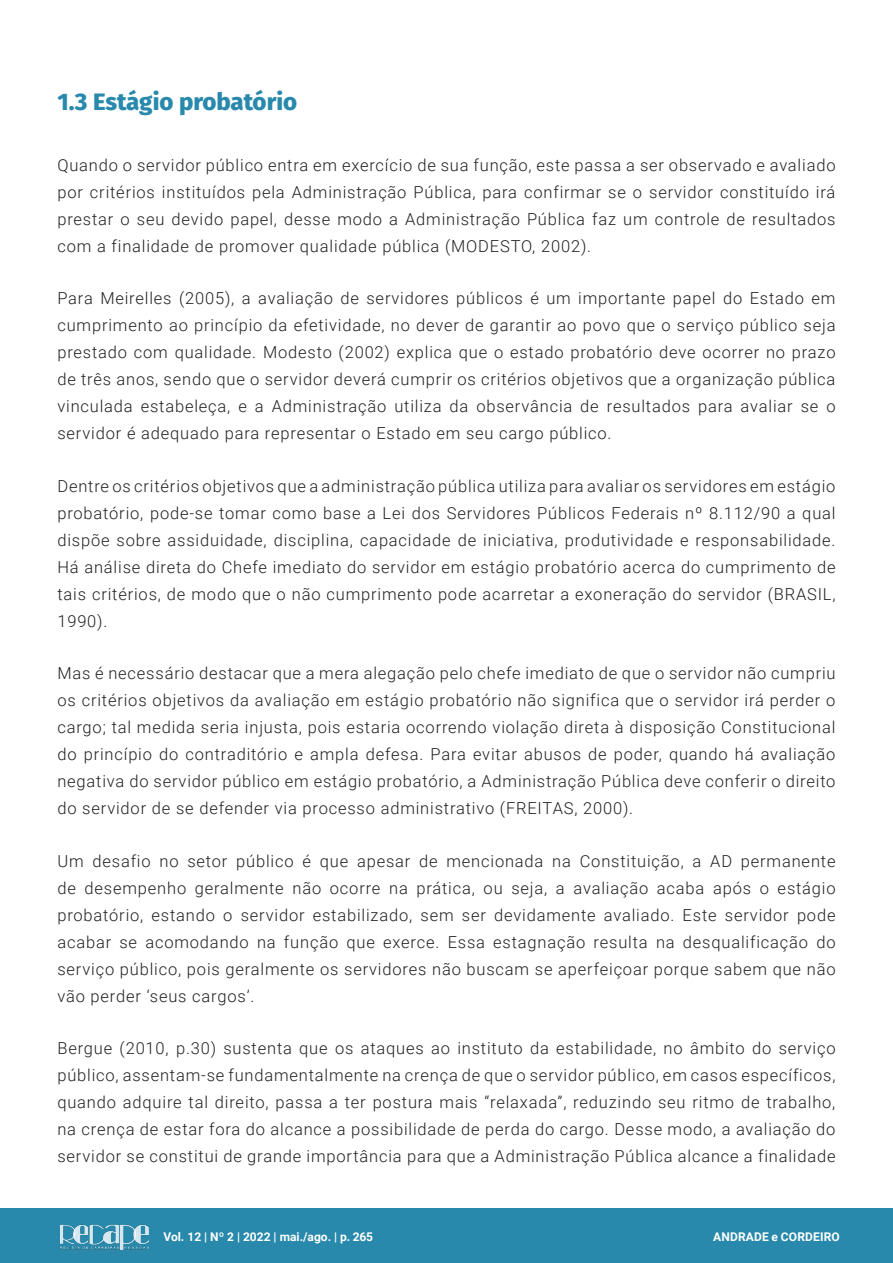
<style>
.page{position:relative;width:893px;height:1263px;background:#fff}
.page>*{position:absolute;margin:0;border:0;box-sizing:border-box;transform-origin:0 0}
.t1{font:800 24px "Fira Sans";color:#2889ac}
.t2{font:300 16.5px/27px "Roboto";letter-spacing:.05em;color:#231f20;text-align:justify}
.t3{font:700 12px "Roboto";letter-spacing:.005em;color:#fff}
</style>
<div class="page">
<div style="left:0;top:1209px;width:893px;height:54px;background:#2889ac"></div>
<img style="left:59px;top:1224px;width:90px;height:27px">
<h1 class="t1" style="left:57px;top:80px;width:241px">1.3 Estágio probatório</h1>
<p class="t2" style="left:57px;top:151px;width:780px">Quando o servidor público entra em exercício de sua função, este passa a ser observado e avaliado por critérios instituídos pela Administração Pública, para confirmar se o servidor constituído irá prestar o seu devido papel, desse modo a Administração Pública faz um controle de resultados com a finalidade de promover qualidade pública (MODESTO, 2002).</p>
<p class="t2" style="left:57px;top:284px;width:780px">Para Meirelles (2005), a avaliação de servidores públicos é um importante papel do Estado em cumprimento ao princípio da efetividade, no dever de garantir ao povo que o serviço público seja prestado com qualidade. Modesto (2002) explica que o estado probatório deve ocorrer no prazo de três anos, sendo que o servidor deverá cumprir os critérios objetivos que a organização pública vinculada estabeleça, e a Administração utiliza da observância de resultados para avaliar se o servidor é adequado para representar o Estado em seu cargo público.</p>
<p class="t2" style="left:57px;top:472px;width:780px">Dentre os critérios objetivos que a administração pública utiliza para avaliar os servidores em estágio probatório, pode-se tomar como base a Lei dos Servidores Públicos Federais nº 8.112/90 a qual dispõe sobre assiduidade, disciplina, capacidade de iniciativa, produtividade e responsabilidade.<br>Há análise direta do Chefe imediato do servidor em estágio probatório acerca do cumprimento de tais critérios, de modo que o não cumprimento pode acarretar a exoneração do servidor (BRASIL, 1990).</p>
<p class="t2" style="left:57px;top:659px;width:780px">Mas é necessário destacar que a mera alegação pelo chefe imediato de que o servidor não cumpriu os critérios objetivos da avaliação em estágio probatório não significa que o servidor irá perder o cargo; tal medida seria injusta, pois estaria ocorrendo violação direta à disposição Constitucional do princípio do contraditório e ampla defesa. Para evitar abusos de poder, quando há avaliação negativa do servidor público em estágio probatório, a Administração Pública deve conferir o direito do servidor de se defender via processo administrativo (FREITAS, 2000).</p>
<p class="t2" style="left:57px;top:847px;width:780px">Um desafio no setor público é que apesar de mencionada na Constituição, a AD permanente de desempenho geralmente não ocorre na prática, ou seja, a avaliação acaba após o estágio probatório, estando o servidor estabilizado, sem ser devidamente avaliado. Este servidor pode acabar se acomodando na função que exerce. Essa estagnação resulta na desqualificação do serviço público, pois geralmente os servidores não buscam se aperfeiçoar porque sabem que não vão perder ‘seus cargos’.</p>
<p class="t2" style="left:57px;top:1034px;width:780px">Bergue (2010, p.30) sustenta que os ataques ao instituto da estabilidade, no âmbito do serviço público, assentam-se fundamentalmente na crença de que o servidor público, em casos específicos, quando adquire tal direito, passa a ter postura mais “relaxada”, reduzindo seu ritmo de trabalho, na crença de estar fora do alcance a possibilidade de perda do cargo. Desse modo, a avaliação do servidor se constitui de grande importância para que a Administração Pública alcance a finalidade</p>
<p class="t3" style="left:163px;top:1228px;width:211px">Vol. 12 | Nº 2 | 2022 | mai./ago. | p. 265</p>
<p class="t3" style="left:713px;top:1229px;width:128px">ANDRADE e CORDEIRO</p>
</div>
